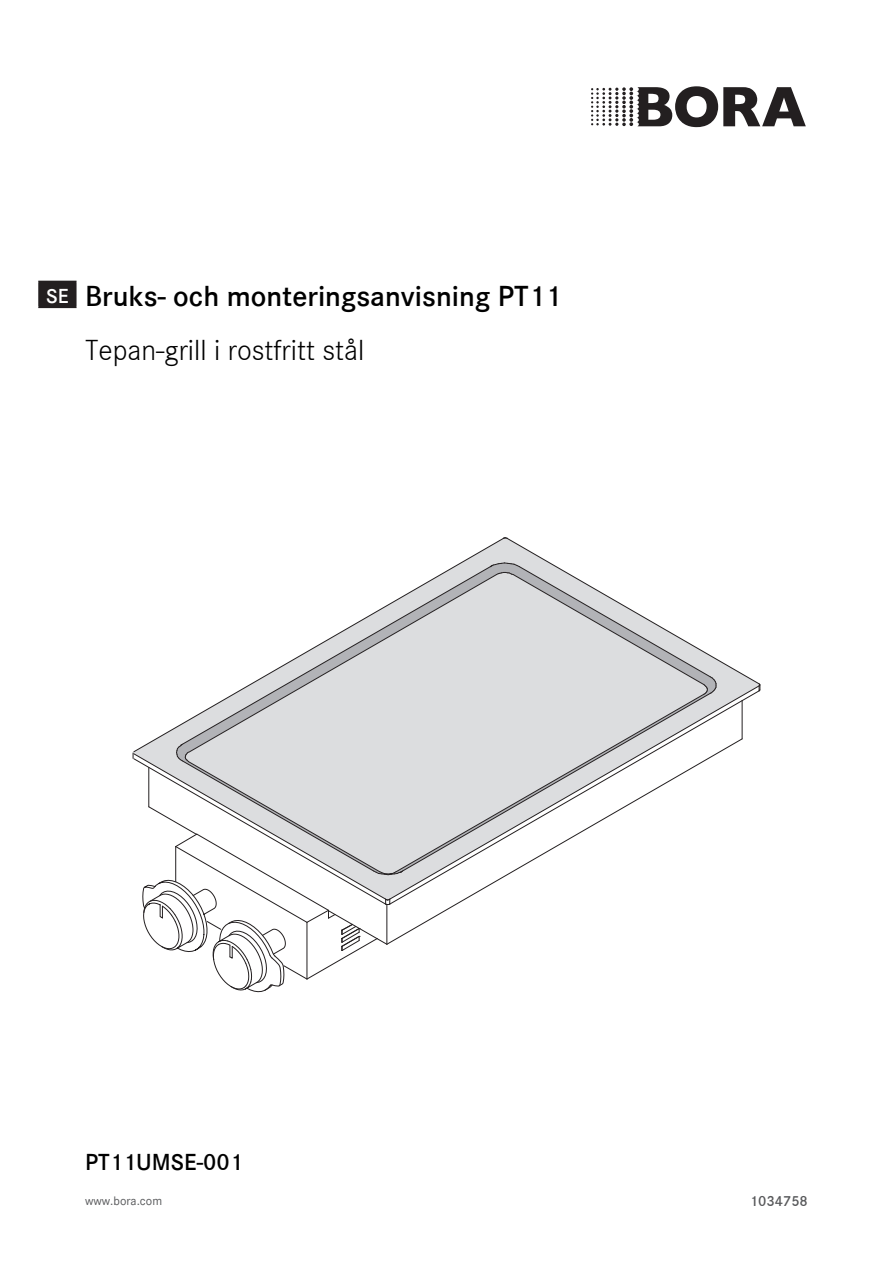
<style>
.page{position:relative;width:893px;height:1263px;background:#fff}
.page>*{position:absolute;margin:0;border:0;box-sizing:border-box;transform-origin:0 0}
.t1{font:600 30px "Corporate S";color:#000}
.t2{font:300 30px "Corporate S";color:#000}
.t3{font:600 24px "Corporate S";color:#000}
.t4{font:600 21px "Corporate S";color:#fff}
.t5{font:600 15px "Corporate S";color:#57585a}
.t6{font:12.75px "Corporate S";color:#57585a}
</style>
<div class="page">
<svg style="left:148px;top:546px;width:341px;height:197px"></svg>
<svg style="left:389px;top:685px;width:364px;height:215px"></svg>
<svg style="left:489px;top:537px;width:271px;height:158px"></svg>
<svg style="left:133px;top:743px;width:271px;height:249px"></svg>
<svg style="left:591px;top:86px;width:215px;height:41px"></svg>
<div style="left:39px;top:281px;width:37px;height:26px;background:#231f20"></div>
<hr style="left:38px;top:281px;width:39px;height:1px;background:#231f20">
<hr style="left:38px;top:282px;width:2px;height:25px;background:#231f20">
<hr style="left:75px;top:282px;width:2px;height:25px;background:#231f20">
<hr style="left:38px;top:307px;width:39px;height:1px;background:#231f20">
<p class="t4" style="left:46px;top:280px;width:24px">SE</p>
<p class="t1" style="left:85px;top:273px;width:478px">Bruks- och monteringsanvisning PT11</p>
<p class="t2" style="left:85px;top:329px;width:281px">Tepan-grill i rostfritt stål</p>
<p class="t3" style="left:85px;top:1144px;width:159px">PT11UMSE-001</p>
<p class="t6" style="left:85px;top:1191px;width:79px">www.bora.com</p>
<p class="t5" style="left:750px;top:1189px;width:60px">1034758</p>
</div>
